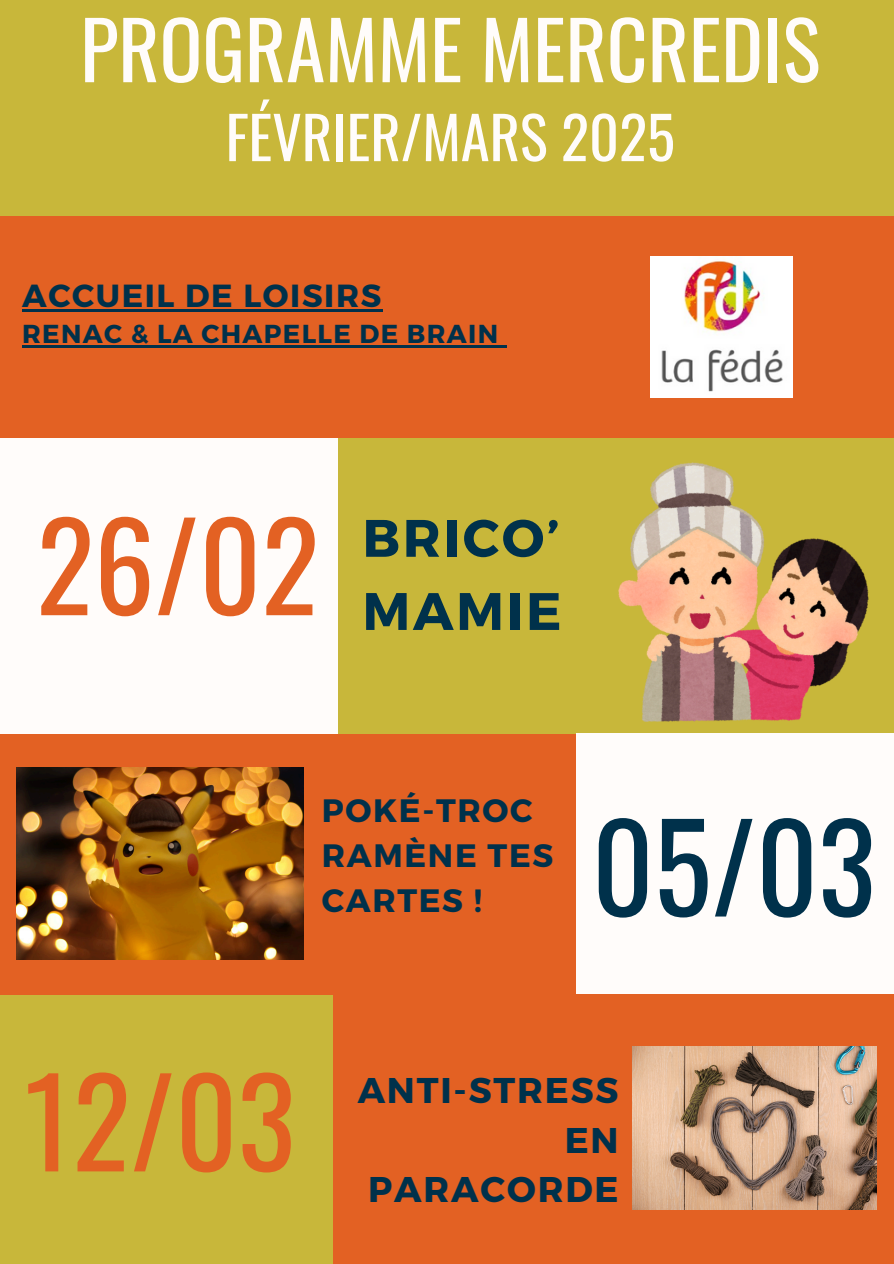
<style>
.page{position:relative;width:894px;height:1264px;background:#fff}
.page>*{position:absolute;margin:0;border:0;box-sizing:border-box;transform-origin:0 0}
.t1{font:121.05px "Oswald";color:#e36123}
.t2{font:120.45px "Oswald";color:#e36123}
.t3{font:120.45px "Oswald";color:#00314b}
.t4{font:79.35px "Oswald";color:#fffcfa}
.t5{font:58.35px "Oswald";color:#fffcfa}
.t6{font:700 52.65px/73.2px "Montserrat";letter-spacing:.05em;color:#00314b}
.t7{font:700 35.7px/49.5px "Montserrat";letter-spacing:.05em;color:#00314b;text-align:right}
.t8{font:700 32.4px/45px "Montserrat";letter-spacing:.05em;color:#00314b}
.t9{font:700 31.95px "Montserrat";letter-spacing:.05em;color:#00314b}
.t10{font:700 25.95px "Montserrat";letter-spacing:.05em;color:#00314b}
</style>
<div class="page">
<div style="left:0;top:0;width:893px;height:1263px;background:#c8b73a"></div>
<div style="left:0;top:428px;width:337px;height:350px;background:#fffcfa"></div>
<div style="left:0;top:217px;width:553px;height:220px;background:#e36123"></div>
<div style="left:333px;top:958px;width:560px;height:305px;background:#e36123"></div>
<div style="left:0;top:734px;width:575px;height:260px;background:#e36123"></div>
<div style="left:549px;top:216px;width:344px;height:222px;background:#e36123"></div>
<div style="left:576px;top:733px;width:317px;height:260px;background:#fffcfa"></div>
<img style="left:650px;top:256px;width:142px;height:142px">
<img style="left:618px;top:463px;width:250px;height:258px">
<img style="left:17px;top:767px;width:286px;height:192px">
<img style="left:632px;top:1046px;width:243px;height:162px">
<hr style="left:22px;top:309px;width:361px;height:3px;background:#00314b">
<hr style="left:22px;top:345px;width:477px;height:3px;background:#00314b">
<svg style="left:499px;top:345px;width:7px;height:3px"></svg>
<h1 class="t4" style="left:80px;top:-12px;width:741px">PROGRAMME MERCREDIS</h1>
<p class="t5" style="left:225px;top:91px;width:450px">FÉVRIER/MARS 2025</p>
<h2 class="t9" style="left:22px;top:275px;width:360px">ACCUEIL DE LOISIRS</h2>
<h4 class="t10" style="left:22px;top:317px;width:477px">RENAC &amp; LA CHAPELLE DE BRAIN</h4>
<p class="t2" style="left:36px;top:471px;width:284px">26/02</p>
<p class="t6" style="left:362px;top:499px;width:200px">BRICO’<br>MAMIE</p>
<p class="t8" style="left:322px;top:786px;width:233px">POKÉ-TROC<br>RAMÈNE TES<br>CARTES !</p>
<p class="t3" style="left:591px;top:772px;width:285px">05/03</p>
<p class="t1" style="left:25px;top:1026px;width:272px">12/03</p>
<p class="t7" style="left:357px;top:1063px;width:262px">ANTI-STRESS<br>EN<br>PARACORDE</p>
</div>
